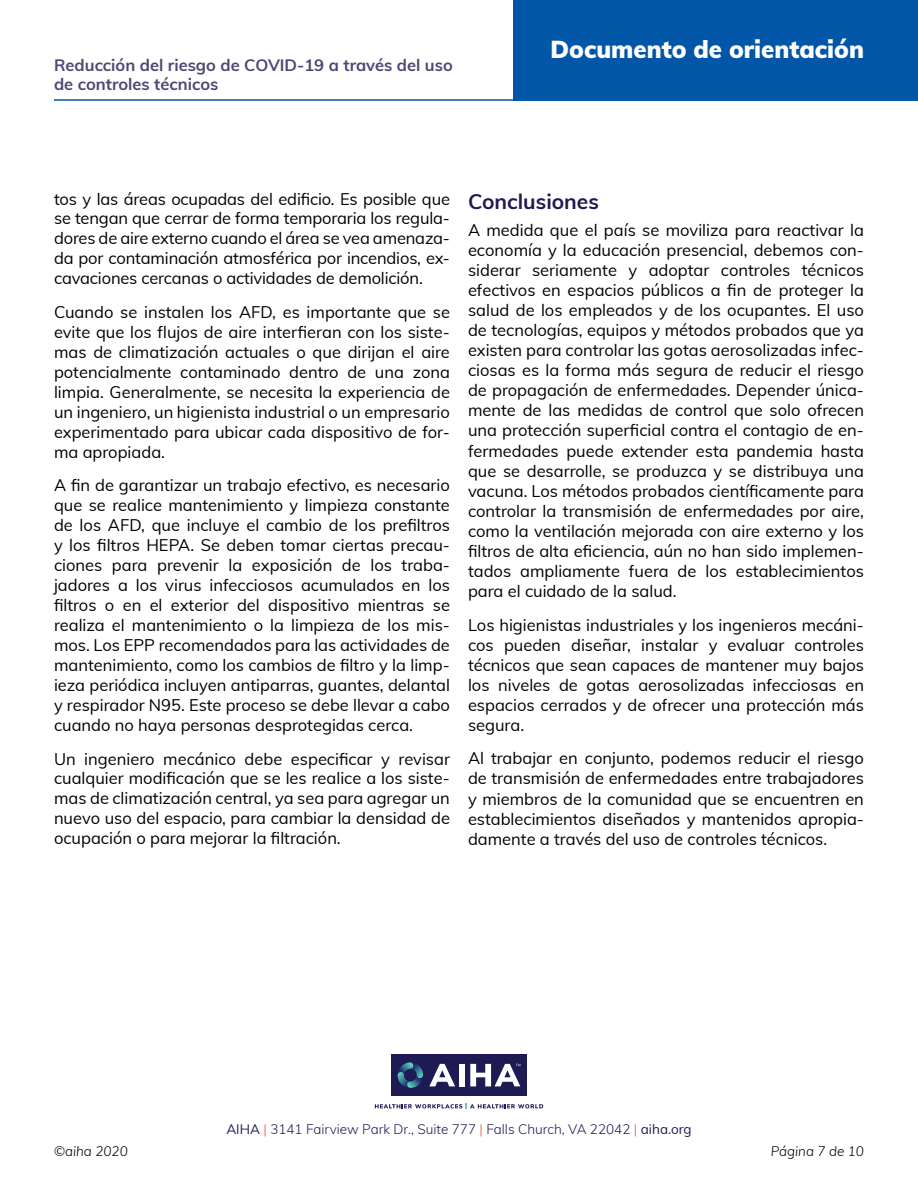
<style>
.page{position:relative;width:918px;height:1188px;background:#fff}
.page>*{position:absolute;margin:0;border:0;box-sizing:border-box;transform-origin:0 0}
.t1{font:900 24px "Muli";color:#fff}
.t2{font:700 21px "Muli";color:#1e1a53}
.t3{font:16.5px/20px "Muli";color:#000;text-align:justify}
.t4{font:700 16.5px/19.8px "Muli";color:#4b4875}
.t5{font:300 13.5px "Muli";color:#1e1a53}
.t6{font:italic 300 13.5px "Muli";color:#000}
.s1{font-weight:400}
.s2{color:#f0512a}
</style>
<div class="page">
<hr style="left:54px;top:99px;width:864px;height:2px;background:#0256a7">
<div style="left:391px;top:1054px;width:136px;height:42px;background:#1e1a53"></div>
<svg style="left:398px;top:1062px;width:25px;height:26px"></svg>
<svg style="left:375px;top:1104px;width:168px;height:5px"></svg>
<svg style="left:429px;top:1064px;width:26px;height:22px"></svg>
<div style="left:459px;top:1064px;width:6px;height:22px;background:#fff"></div>
<svg style="left:470px;top:1064px;width:50px;height:22px"></svg>
<div style="left:513px;top:0;width:405px;height:101px;background:#0256a7"></div>
<p class="t4" style="left:54px;top:54px;width:400px">Reducción del riesgo de COVID-19 a través del uso de controles técnicos</p>
<h1 class="t1" style="left:550px;top:31px;width:315px">Documento de orientación</h1>
<p class="t3" style="left:54px;top:188px;width:398px">tos y las áreas ocupadas del edificio. Es posible que se tengan que cerrar de forma temporaria los regula&shy;dores de aire externo cuando el área se vea amenaza&shy;da por contaminación atmosférica por incendios, ex&shy;cavaciones cercanas o actividades de demolición.</p>
<p class="t3" style="left:54px;top:301px;width:398px">Cuando se instalen los AFD, es importante que se evite que los flujos de aire interfieran con los siste&shy;mas de climatización actuales o que dirijan el aire potencialmente contaminado dentro de una zona limpia. Generalmente, se necesita la experiencia de un ingeniero, un higienista industrial o un empresario experimentado para ubicar cada dispositivo de for&shy;ma apropiada.</p>
<p class="t3" style="left:54px;top:475px;width:398px">A fin de garantizar un trabajo efectivo, es necesario que se realice mantenimiento y limpieza constante de los AFD, que incluye el cambio de los prefiltros y los filtros HEPA. Se deben tomar ciertas precau&shy;ciones para prevenir la exposición de los traba&shy;jadores a los virus infecciosos acumulados en los filtros o en el exterior del dispositivo mientras se realiza el mantenimiento o la limpieza de los mis&shy;mos. Los EPP recomendados para las actividades de mantenimiento, como los cambios de filtro y la limp&shy;ieza periódica incluyen antiparras, guantes, delantal y respirador N95. Este proceso se debe llevar a cabo cuando no haya personas desprotegidas cerca.</p>
<p class="t3" style="left:54px;top:748px;width:398px">Un ingeniero mecánico debe especificar y revisar cualquier modificación que se les realice a los siste&shy;mas de climatización central, ya sea para agregar un nuevo uso del espacio, para cambiar la densidad de ocupación o para mejorar la filtración.</p>
<p class="t2" style="left:468px;top:186px;width:132px">Conclusiones</p>
<p class="t3" style="left:468px;top:219px;width:398px">A medida que el país se moviliza para reactivar la economía y la educación presencial, debemos con&shy;siderar seriamente y adoptar controles técnicos efectivos en espacios públicos a fin de proteger la salud de los empleados y de los ocupantes. El uso de tecnologías, equipos y métodos probados que ya existen para controlar las gotas aerosolizadas infec&shy;ciosas es la forma más segura de reducir el riesgo de propagación de enfermedades. Depender única&shy;mente de las medidas de control que solo ofrecen una protección superficial contra el contagio de en&shy;fermedades puede extender esta pandemia hasta que se desarrolle, se produzca y se distribuya una vacuna. Los métodos probados científicamente para controlar la transmisión de enfermedades por aire, como la ventilación mejorada con aire externo y los filtros de alta eficiencia, aún no han sido implemen&shy;tados ampliamente fuera de los establecimientos para el cuidado de la salud.</p>
<p class="t3" style="left:468px;top:614px;width:398px">Los higienistas industriales y los ingenieros mecáni&shy;cos pueden diseñar, instalar y evaluar controles técnicos que sean capaces de mantener muy bajos los niveles de gotas aerosolizadas infecciosas en espacios cerrados y de ofrecer una protección más segura.</p>
<p class="t3" style="left:468px;top:748px;width:398px">Al trabajar en conjunto, podemos reducir el riesgo de transmisión de enfermedades entre trabajadores y miembros de la comunidad que se encuentren en establecimientos diseñados y mantenidos apropia&shy;damente a través del uso de controles técnicos.</p>
<p class="t5" style="left:226px;top:1119px;width:467px"><span class="s1">AIHA</span> <span class="s2">|</span> 3141 Fairview Park Dr., Suite 777 <span class="s2">|</span> Falls Church, VA 22042 <span class="s2">|</span> <span class="s1">aiha.org</span></p>
<p class="t6" style="left:54px;top:1141px;width:75px">©aiha 2020</p>
<p class="t6" style="left:771px;top:1141px;width:95px">Página 7 de 10</p>
</div>
